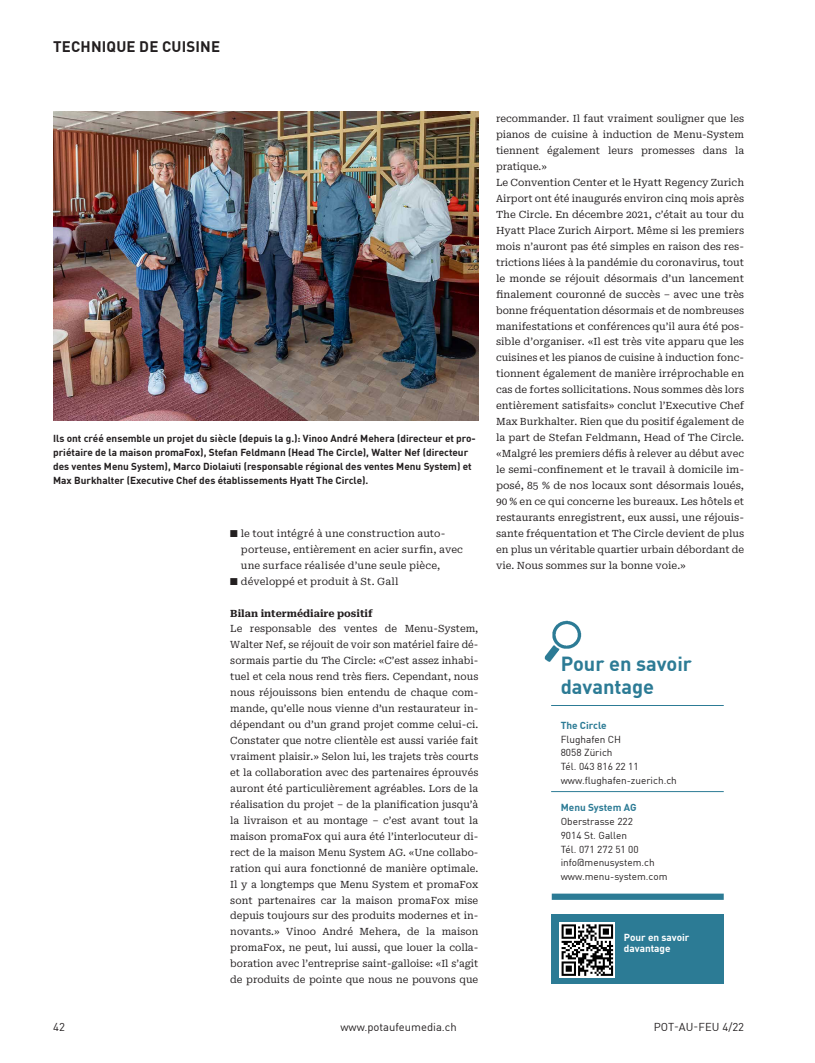
<style>
.page{position:relative;width:815px;height:1063px;background:#fff}
.page>*{position:absolute;margin:0;border:0;box-sizing:border-box;transform-origin:0 0}
.t1{font:700 20px/22.5px "DINOT";color:#2c7b95}
.t2{font:700 15px "DINOT";letter-spacing:.01em;color:#231f20}
.t3{font:11.25px "DINOT";color:#231f20}
.t4{font:10px/16px "Roboto Serif";color:#231f20}
.t5{font:700 10px/13.8px "DINOT";color:#231f20}
.t6{font:10px/13.8px "DINOT";color:#231f20}
.t7{font:700 10px "Roboto Serif";color:#231f20}
.t8{font:700 10px "DINOT";color:#2c7b95}
.t9{font:700 10px/11.2px "DINOT";color:#fff}
</style>
<div class="page">
<img style="left:545px;top:620px;width:37px;height:42px">
<hr style="left:551px;top:791px;width:173px;height:1px;background:#2c7b95">
<hr style="left:551px;top:705px;width:173px;height:1px;background:#2c7b95">
<div style="left:552px;top:894px;width:172px;height:6px;background:#2c7b95"></div>
<div style="left:551px;top:915px;width:173px;height:69px;background:#2c7b95"></div>
<svg style="left:559px;top:922px;width:56px;height:56px"></svg>
<svg style="left:562px;top:924px;width:51px;height:52px;background:#787878"></svg>
<img style="left:53px;top:112px;width:425px;height:309px">
<h2 class="t2" style="left:53px;top:35px;width:168px">TECHNIQUE DE CUISINE</h2>
<p class="t5" style="left:53px;top:431px;width:424px">Ils ont créé ensemble un projet du siècle (depuis la g.): Vinoo André Mehera (directeur et pro&shy;priétaire de la maison promaFox), Stefan Feldmann (Head The Circle), Walter Nef (directeur des ventes Menu System), Marco Diolaiuti (responsable régional des ventes Menu System) et Max Burkhalter (Executive Chef des établissements Hyatt The Circle).</p>
<p class="t4" style="left:241px;top:525px;width:224px;text-indent:-11px">■ le tout intégré à une construction auto&shy;porteuse, entièrement en acier surfin, avec une surface réalisée d’une seule pièce,</p>
<p class="t4" style="left:230px;top:572px;width:170px">■ développé et produit à St. Gall</p>
<p class="t7" style="left:230px;top:605px;width:144px">Bilan intermédiaire positif</p>
<p class="t4" style="left:230px;top:620px;width:250px;text-align:justify">Le responsable des ventes de Menu-System, Walter Nef, se réjouit de voir son matériel faire dé&shy;sormais partie du The Circle: «C’est assez inhabi&shy;tuel et cela nous rend très fiers. Cependant, nous nous réjouissons bien entendu de chaque com&shy;mande, qu’elle nous vienne d’un restaurateur in&shy;dépendant ou d’un grand projet comme celui-ci.<br>Constater que notre clientèle est aussi variée fait vraiment plaisir.» Selon lui, les trajets très courts et la collaboration avec des partenaires éprouvés auront été particulièrement agréables. Lors de la réalisation du projet – de la planification jusqu’à la livraison et au montage – c’est avant tout la maison promaFox qui aura été l’interlocuteur di&shy;rect de la maison Menu System AG. «Une collabo&shy;ration qui aura fonctionné de manière optimale.<br>Il y a longtemps que Menu System et promaFox sont partenaires car la maison promaFox mise depuis toujours sur des produits modernes et in&shy;novants.» Vinoo André Mehera, de la maison promaFox, ne peut, lui aussi, que louer la colla&shy;boration avec l’entreprise saint-galloise: «Il s’agit de produits de pointe que nous ne pouvons que</p>
<p class="t4" style="left:496px;top:110px;width:250px">recommander. Il faut vraiment souligner que les pianos de cuisine à induction de Menu-System tiennent également leurs promesses dans la pratique.»<br>Le Convention Center et le Hyatt Regency Zurich Airport ont été inaugurés environ cinq mois après The Circle. En décembre 2021, c’était au tour du Hyatt Place Zurich Airport. Même si les premiers mois n’auront pas été simples en raison des res&shy;trictions liées à la pandémie du coronavirus, tout le monde se réjouit désormais d’un lancement finalement couronné de succès – avec une très bonne fréquentation désormais et de nombreuses manifestations et conférences qu’il aura été pos&shy;sible d’organiser. «Il est très vite apparu que les cuisines et les pianos de cuisine à induction fonc&shy;tionnent également de manière irréprochable en cas de fortes sollicitations. Nous sommes dès lors entièrement satisfaits» conclut l’Executive Chef Max Burkhalter. Rien que du positif également de la part de Stefan Feldmann, Head of The Circle. «Malgré les premiers défis à relever au début avec le semi-confinement et le travail à domicile im&shy;posé, 85 % de nos locaux sont désormais loués, 90 % en ce qui concerne les bureaux. Les hôtels et restaurants enregistrent, eux aussi, une réjouis&shy;sante fréquentation et The Circle devient de plus en plus un véritable quartier urbain débordant de vie. Nous sommes sur la bonne voie.»</p>
<h1 class="t1" style="left:561px;top:651px;width:133px">Pour en savoir davantage</h1>
<p class="t8" style="left:561px;top:718px;width:47px">The Circle</p>
<p class="t6" style="left:561px;top:731px;width:118px">Flughafen CH<br>8058 Zürich<br>Tél. 043 816 22 11 www.flughafen-zuerich.ch</p>
<p class="t8" style="left:561px;top:800px;width:77px">Menu System AG</p>
<p class="t6" style="left:561px;top:814px;width:108px">Oberstrasse 222<br>9014 St. Gallen<br>Tél. 071 272 51 00 info@menusystem.ch www.menu-system.com</p>
<p class="t9" style="left:624px;top:931px;width:67px">Pour en savoir davantage</p>
<p class="t3" style="left:53px;top:1018px;width:13px">42</p>
<p class="t3" style="left:340px;top:1018px;width:118px">www.potaufeumedia.ch</p>
<p class="t3" style="left:654px;top:1018px;width:92px">POT-AU-FEU 4/22</p>
</div>
